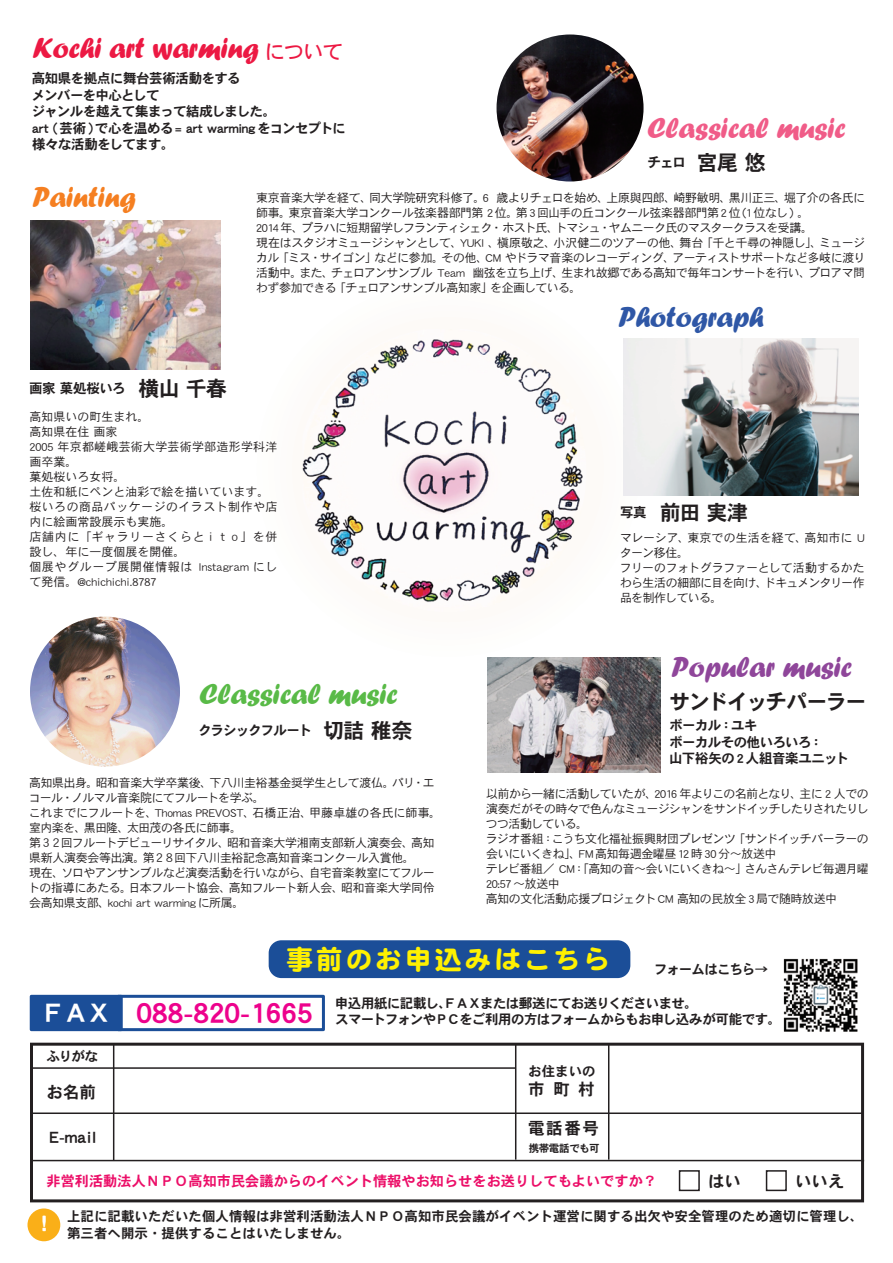
<style>
.page{position:relative;width:893px;height:1263px;background:#fff}
.page>*{position:absolute;margin:0;border:0;box-sizing:border-box;transform-origin:0 0}
.t1{font:30px "Forte";letter-spacing:-.015em;color:#ec1943}
.t2{font:30px "DFHS Gothic Std W7";color:#ed028c}
.t3{font:30px "Forte";letter-spacing:-.015em;color:#f05c88}
.t4{font:30px "Forte";letter-spacing:-.015em;color:#59ba47}
.t5{font:30px "Forte";letter-spacing:-.015em;color:#8f469a}
.t6{font:30px "Forte";letter-spacing:-.015em;color:#2f57a6}
.t7{font:30px "Forte";letter-spacing:-.015em;color:#f57f21}
.t8{font:27px "DF Maru Gothic Std W9";letter-spacing:.1em;color:#fff101}
.t9{font:21px "DFHS Gothic Std W7";letter-spacing:-.065em;color:#231f20}
.t10{font:17.1px "DFHS Gothic Std W7";color:#231f20}
.t11{font:16.5px "DFHS Gothic Std W7";letter-spacing:.05em;color:#231f20}
.t12{font:14.25px "DFHS Gothic Std W7";color:#ec0e68}
.t13{font:13.5px/16.5px "DFHS Gothic Std W7";letter-spacing:-.03em;color:#231f20}
.t14{font:13.5px/16.5px "DFHS Gothic Std W7";letter-spacing:-.05em;color:#231f20}
.t15{font:13.5px/16.5px "DFHS Gothic Std W7";color:#231f20}
.t16{font:13.5px "DFHS Gothic Std W7";letter-spacing:-.07em;color:#231f20}
.t17{font:13.5px "DFHS Gothic Std W7";letter-spacing:-.075em;color:#231f20}
.t18{font:12px/15px "DFHS Gothic Std W3";letter-spacing:-.04em;color:#231f20}
.t19{font:12px/15px "DFHS Gothic Std W3";color:#231f20}
.t20{font:10.5px "DFHS Gothic Std W7";letter-spacing:-.04em;color:#231f20}
.s1{font-family:"DFHS Gothic Std W5";font-size:21px}
.s2{font-size:21px}
.s3{font-size:13.5px}
.s4{font-size:25.5px;color:#fff}
</style>
<div class="page">
<div style="left:269px;top:940px;width:361px;height:38px;background:#1b4e98;border-radius:13px"></div>
<svg style="left:62px;top:616px;width:88px;height:16px"></svg>
<div style="left:269px;top:294px;width:358px;height:351px;background:#fefdfb;border-radius:50%"></div>
<div style="left:292px;top:317px;width:312px;height:305px;background:#fdfaf7;border-radius:50%"></div>
<img style="left:302px;top:339px;width:281px;height:263px">
<div style="left:117px;top:995px;width:208px;height:36px;background:#fff;border:3px solid #1b4e98"></div>
<div style="left:30px;top:995px;width:93px;height:36px;background:#1b4e98"></div>
<div style="left:30px;top:1043px;width:834px;height:159px;border:3px solid #231f20"></div>
<hr style="left:608px;top:1044px;width:1px;height:116px;background:#231f20">
<hr style="left:515px;top:1044px;width:1px;height:116px;background:#231f20">
<hr style="left:31px;top:1112px;width:832px;height:2px;background:#231f20">
<hr style="left:32px;top:1067px;width:484px;height:2px;background:#231f20">
<hr style="left:113px;top:1044px;width:1px;height:116px;background:#231f20">
<hr style="left:33px;top:1160px;width:831px;height:1px;background:#231f20">
<div style="left:679px;top:1170px;width:21px;height:21px;border:2px solid #231f20"></div>
<div style="left:766px;top:1170px;width:21px;height:21px;border:2px solid #231f20"></div>
<div style="left:27px;top:1208px;width:33px;height:33px;background:#faaf18;border-radius:50%"></div>
<img style="left:783px;top:958px;width:75px;height:74px">
<img style="left:30px;top:617px;width:150px;height:150px;border-radius:75px">
<img style="left:496px;top:35px;width:148px;height:147px;border-radius:73px">
<img style="left:487px;top:657px;width:173px;height:116px">
<img style="left:623px;top:339px;width:235px;height:157px">
<img style="left:30px;top:220px;width:190px;height:149px">
<h1 class="t1" style="left:32px;top:31px;width:312px">Kochi art warming <span class="s1">について</span></h1>
<p class="t13" style="left:32px;top:70px;width:316px">高知県を拠点に舞台芸術活動をする<br>メンバーを中心として<br>ジャンルを越えて集まって結成しました。<br>art ( 芸術 ) で心を温める = art warming をコンセプトに様々な活動をしてます。</p>
<h1 class="t3" style="left:647px;top:110px;width:200px">Classical music</h1>
<p class="t13" style="left:648px;top:153px;width:120px">チェロ <span class="s2">宮尾 悠</span></p>
<h1 class="t7" style="left:32px;top:179px;width:105px">Painting</h1>
<p class="t13" style="left:29px;top:380px;width:200px">画家 菓処桜いろ　<span class="s2">横山 千春</span></p>
<p class="t18" style="left:256px;top:190px;width:611px">東京音楽大学を経て、同大学院研究科修了。6 歳よりチェロを始め、上原與四郎、崎野敏明、黒川正三、堀了介の各氏に師事。東京音楽大学コンクール弦楽器部門第 2 位。第 3 回山手の丘コンクール弦楽器部門第 2 位 (1 位なし ) 。<br>2014 年、プラハに短期留学しフランティシェク・ ホスト氏、トマシュ・ヤムニーク氏のマスタークラスを受講。<br>現在はスタジオミュージシャンとして、YUKI 、槇原敬之、小沢健二のツアーの他、舞台「千と千尋の神隠し」、ミュージカル「ミス・サイゴン」などに参加。その他、CM やドラマ音楽のレコーディング、アーティストサポートなど多岐に渡り活動中。また、チェロアンサンブル Team 幽弦を立ち上げ、生まれ故郷である高知で毎年コンサートを行い、プロアマ問わず参加できる「チェロアンサンブル高知家」を企画している。</p>
<h1 class="t6" style="left:618px;top:299px;width:147px">Photograph</h1>
<p class="t19" style="left:29px;top:409px;width:250px">高知県いの町生まれ。<br>高知県在住 画家<br>2005 年京都嵯峨芸術大学芸術学部造形学科洋画卒業。<br>菓処桜いろ女将。<br>土佐和紙にペンと油彩で絵を描いています。桜いろの商品パッケージのイラスト制作や店内に絵画常設展示も実施。<br>店舗内に「ギャラリーさくらとｉｔｏ」を併設し、年に一度個展を開催。<br>個展やグループ展開催情報は Instagram にして発信。@chichichi.8787</p>
<h1 class="t4" style="left:199px;top:677px;width:200px">Classical music</h1>
<p class="t16" style="left:198px;top:723px;width:216px">クラシックフルート <span class="s2">切詰 稚奈</span></p>
<p class="t18" style="left:28px;top:774px;width:415px">高知県出身。昭和音楽大学卒業後、下八川圭裕基金奨学生として渡仏。パリ・エコール・ノルマル音楽院にてフルートを学ぶ。<br>これまでにフルートを、Thomas PREVOST、石橋正治、甲藤卓雄の各氏に師事。室内楽を、黒田隆、太田茂の各氏に師事。<br>第３２回フルートデビューリサイタル、昭和音楽大学湘南支部新人演奏会、高知県新人演奏会等出演。第２８回下八川圭裕記念高知音楽コンクール入賞他。<br>現在、ソロやアンサンブルなど演奏活動を行いながら、自宅音楽教室にてフルートの指導にあたる。日本フルート協会、高知フルート新人会、昭和音楽大学同伶会高知県支部、kochi art warmingに所属。</p>
<h3 class="t9" style="left:620px;top:501px;width:129px"><span class="s3">写真　</span>前田 実津</h3>
<p class="t18" style="left:620px;top:530px;width:247px">マレーシア、東京での生活を経て、高知市に Uターン移住。<br>フリーのフォトグラファーとして活動するかたわら生活の細部に目を向け、ドキュメンタリー作品を制作している。</p>
<h1 class="t5" style="left:671px;top:649px;width:182px">Popular music</h1>
<h3 class="t9" style="left:669px;top:690px;width:199px">サンドイッチパーラー</h3>
<p class="t14" style="left:669px;top:717px;width:181px">ボーカル：ユキ<br>ボーカルその他いろいろ：<br>山下裕矢の 2 人組音楽ユニット</p>
<p class="t18" style="left:486px;top:786px;width:385px">以前から一緒に活動していたが、2016 年よりこの名前となり、主に 2 人での演奏だがその時々で色んなミュージシャンをサンドイッチしたりされたりしつつ活動している。<br>ラジオ番組：こうち文化福祉振興財団プレゼンツ「サンドイッチパーラーの会いにいくきね」、FM 高知毎週金曜昼12 時 30 分～放送中<br>テレビ番組／ CM：「高知の音～会いにいくきね～」さんさんテレビ毎週月曜<br>20:57 ～放送中<br>高知の文化活動応援プロジェクト CM 高知の民放全 3 局で随時放送中</p>
<h2 class="t8" style="left:286px;top:945px;width:325px">事前のお申込みはこちら</h2>
<h1 class="t2" style="left:40px;top:996px;width:274px"><span class="s4">ＦＡＸ</span> 088-820-1665</h1>
<p class="t13" style="left:46px;top:1048px;width:53px">ふりがな</p>
<h3 class="t11" style="left:46px;top:1083px;width:51px">お名前</h3>
<p class="t17" style="left:654px;top:961px;width:116px">フォームはこちら→</p>
<p class="t14" style="left:335px;top:995px;width:448px">申込用紙に記載し、ＦＡＸまたは郵送にてお送りくださいませ。<br>スマートフォンやＰＣをご利用の方はフォームからもお申し込みが可能です。</p>
<p class="t13" style="left:528px;top:1062px;width:69px">お住まいの</p>
<h3 class="t11" style="left:528px;top:1080px;width:68px">市町村</h3>
<h3 class="t11" style="left:528px;top:1119px;width:72px">電話番号</h3>
<p class="t20" style="left:529px;top:1142px;width:72px">携帯電話でも可</p>
<h3 class="t10" style="left:50px;top:1128px;width:49px">E-mail</h3>
<p class="t12" style="left:46px;top:1173px;width:612px">非営利活動法人ＮＰＯ高知市民会議からのイベント情報やお知らせをお送りしてもよいですか？</p>
<h3 class="t11" style="left:708px;top:1172px;width:34px">はい</h3>
<h3 class="t11" style="left:795px;top:1172px;width:51px">いいえ</h3>
<p class="t15" style="left:34px;top:1208px;width:831px;text-indent:33px">上記に記載いただいた個人情報は非営利活動法人ＮＰＯ高知市民会議がイベント運営に関する出欠や安全管理のため適切に管理し、<sup>！</sup> 第三者へ開示・提供することはいたしません。</p>
</div>
